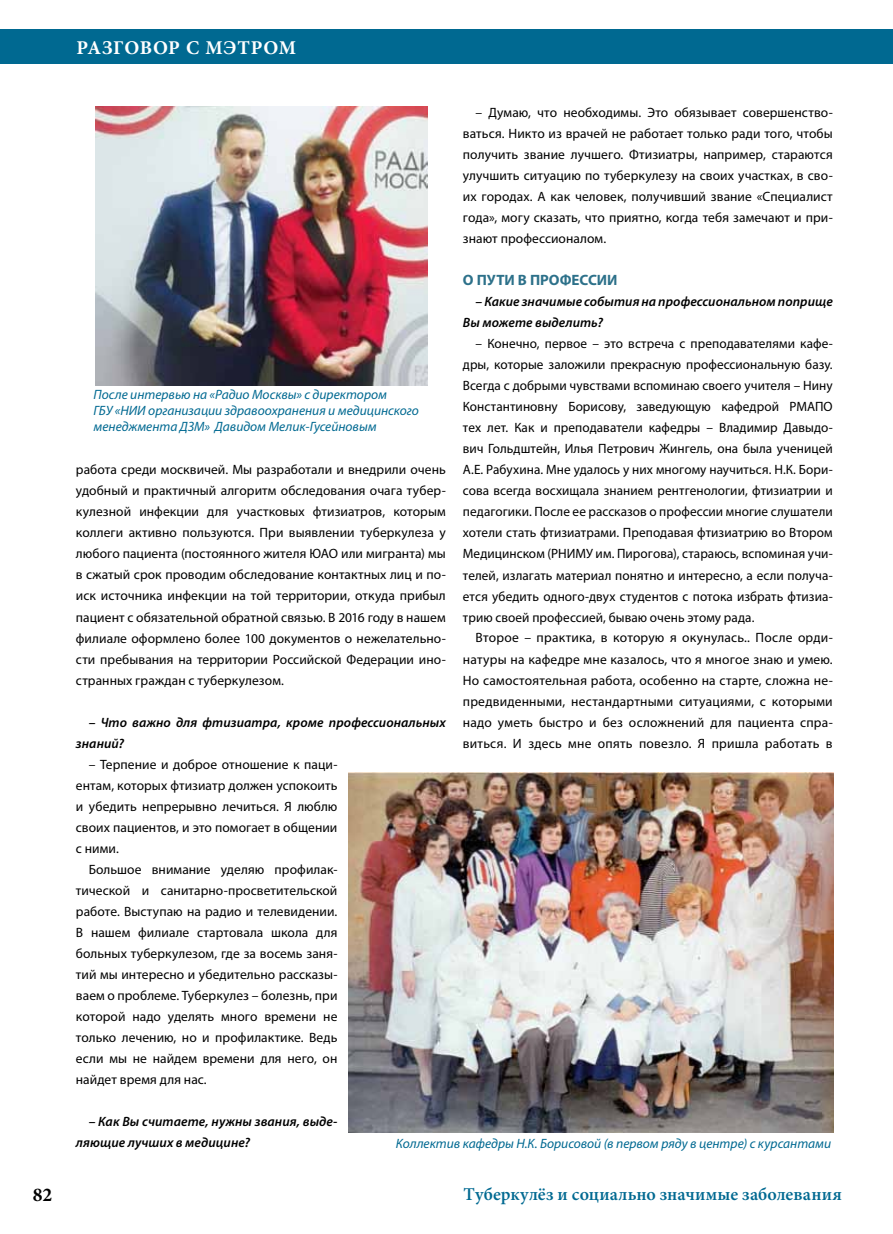
<style>
.page{position:relative;width:893px;height:1234px;background:#fff}
.page>*{position:absolute;margin:0;border:0;box-sizing:border-box;transform-origin:0 0}
.t1{font:700 19.5px "Minion Pro";letter-spacing:.04em;color:#fff}
.t2{font:700 19.5px "Minion Pro";color:#000}
.t3{font:600 18px "Minion Pro";letter-spacing:.01em;color:#006991}
.t4{font:700 15px "Myriad Pro";color:#2d718a}
.t5{font:13.5px/21px "Myriad Pro";letter-spacing:.005em;color:#000;text-align:justify}
.t6{font:italic 13.5px/16.2px "Myriad Pro";color:#006991}
.t7{font:italic 600 13.5px/21px "Myriad Pro";letter-spacing:.005em;color:#000}
</style>
<div class="page">
<div style="left:0;top:30px;width:893px;height:34px;background:#006991"></div>
<img style="left:96px;top:106px;width:331px;height:279px">
<img style="left:349px;top:772px;width:484px;height:360px">
<h1 class="t1" style="left:77px;top:34px;width:221px">РАЗГОВОР С МЭТРОМ</h1>
<p class="t5" style="left:463px;top:102px;width:371px;text-indent:13px">– Думаю, что необходимы. Это обязывает совершенство&shy;ваться. Никто из врачей не работает только ради того, чтобы получить звание лучшего. Фтизиатры, например, стараются улучшить ситуацию по туберкулезу на своих участках, в сво&shy;их городах. А как человек, получивший звание «Специалист года», могу сказать, что приятно, когда тебя замечают и при&shy;знают профессионалом.</p>
<p class="t4" style="left:463px;top:270px;width:156px">О ПУТИ В ПРОФЕССИИ</p>
<p class="t7" style="left:463px;top:291px;width:371px;text-indent:13px">– Какие значимые события на профессиональном поприще<br>Вы можете выделить?</p>
<p class="t5" style="left:463px;top:333px;width:371px;text-indent:13px">– Конечно, первое – это встреча с преподавателями кафе&shy;дры, которые заложили прекрасную профессиональную базу.<br>Всегда с добрыми чувствами вспоминаю своего учителя – Нину Константиновну Борисову, заведующую кафедрой РМАПО тех лет. Как и преподаватели кафедры – Владимир Давыдо&shy;вич Гольдштейн, Илья Петрович Жингель, она была ученицей А.Е. Рабухина. Мне удалось у них многому научиться. Н.К. Бори&shy;сова всегда восхищала знанием рентгенологии, фтизиатрии и педагогики. После ее рассказов о профессии многие слушатели хотели стать фтизиатрами. Преподавая фтизиатрию во Втором Медицинском (РНИМУ им. Пирогова), стараюсь, вспоминая учи&shy;телей, излагать материал понятно и интересно, а если получа&shy;ется убедить одного-двух студентов с потока избрать фтизиа&shy;трию своей профессией, бываю очень этому рада.</p>
<p class="t5" style="left:463px;top:627px;width:371px;text-indent:13px">Второе – практика, в которую я окунулась.. После орди&shy;натуры на кафедре мне казалось, что я многое знаю и умею.<br>Но самостоятельная работа, особенно на старте, сложна не&shy;предвиденными, нестандартными ситуациями, с которыми надо уметь быстро и без осложнений для пациента спра&shy;виться. И здесь мне опять повезло. Я пришла работать в</p>
<p class="t6" style="left:94px;top:386px;width:327px">После интервью на «Радио Москвы» с директором<br>ГБУ «НИИ oрганизации здравоохранения и медицинского менеджмента ДЗМ» Давидом Мелик-Гусейновым</p>
<p class="t5" style="left:76px;top:459px;width:371px">работа среди москвичей. Мы разработали и внедрили очень удобный и практичный алгоритм обследования очага тубер&shy;кулезной инфекции для участковых фтизиатров, которым коллеги активно пользуются. При выявлении туберкулеза у любого пациента (постоянного жителя ЮАО или мигранта) мы в сжатый срок проводим обследование контактных лиц и по&shy;иск источника инфекции на той территории, откуда прибыл пациент с обязательной обратной связью. В 2016 году в нашем филиале оформлено более 100 документов о нежелательно&shy;сти пребывания на территории Российской Федерации ино&shy;странных граждан с туберкулезом.</p>
<p class="t7" style="left:76px;top:711px;width:371px;text-indent:13px">– Что важно для фтизиатра, кроме профессиональных знаний?</p>
<p class="t5" style="left:76px;top:753px;width:263px;text-indent:13px">– Терпение и доброе отношение к паци&shy;ентам, которых фтизиатр должен успокоить и убедить непрерывно лечиться. Я люблю своих пациентов, и это помогает в общении с ними.</p>
<p class="t5" style="left:76px;top:858px;width:263px;text-indent:13px">Большое внимание уделяю профилак&shy;тической и санитарно-просветительской работе. Выступаю на радио и телевидении.<br>В нашем филиале стартовала школа для больных туберкулезом, где за восемь заня&shy;тий мы интересно и убедительно рассказы&shy;ваем о проблеме. Туберкулез – болезнь, при которой надо уделять много времени не только лечению, но и профилактике. Ведь если мы не найдем времени для него, он найдет время для нас.</p>
<p class="t7" style="left:76px;top:1110px;width:263px;text-indent:13px">– Как Вы считаете, нужны звания, выде&shy;ляющие лучших в медицине?</p>
<p class="t6" style="left:396px;top:1135px;width:437px">Коллектив кафедры Н.К. Борисовой (в первом ряду в центре) с курсантами</p>
<h1 class="t2" style="left:33px;top:1180px;width:21px">82</h1>
<h2 class="t3" style="left:463px;top:1181px;width:380px">Туберкулёз и социально значимые заболевания</h2>
</div>
